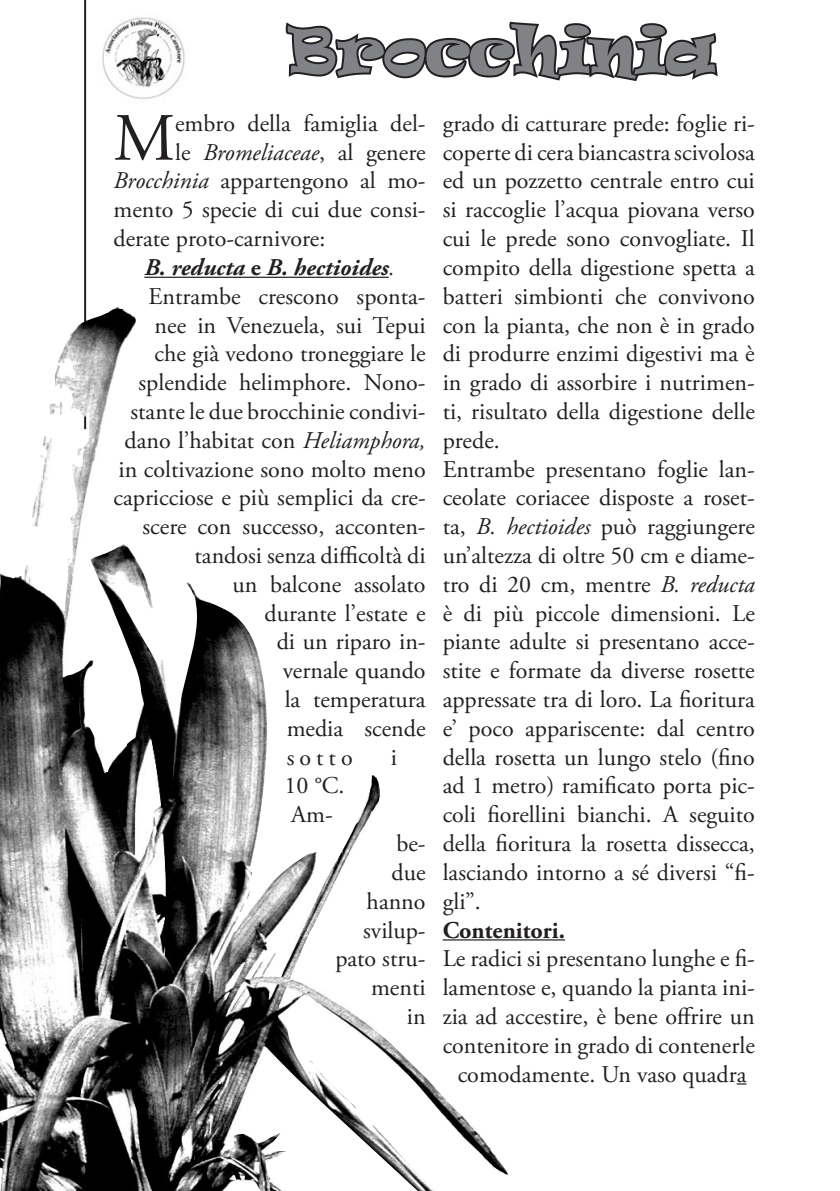
<style>
.page{position:relative;width:840px;height:1191px;background:#fff}
.page>*{position:absolute;margin:0;border:0;box-sizing:border-box;transform-origin:0 0}
.t1{font:67.4px "Adobe Garamond Pro";color:#231f20}
.t2{font:60px "Ravie";color:#808285}
.t3{font:24px/28.8px "Adobe Garamond Pro";color:#231f20}
.t4{font:italic 24px "Adobe Garamond Pro";color:#231f20}
.t5{font:italic 700 24px "Adobe Garamond Pro";color:#231f20}
.t6{font:700 24px "Adobe Garamond Pro";color:#231f20}
.s1{font-style:normal}
.s2{font-style:italic}
.s3{font-weight:400}
</style>
<div class="page">
<hr style="left:84px;top:0;width:2px;height:429px;background:#231f20">
<svg style="left:285px;top:21px;width:433px;height:60px"></svg>
<hr style="left:144px;top:277px;width:244px;height:1px;background:#231f20">
<hr style="left:442px;top:939px;width:122px;height:1px;background:#231f20">
<img style="left:0;top:307px;width:508px;height:884px">
<img style="left:102px;top:17px;width:83px;height:82px">
<h2 class="t2" style="left:288px;top:10px;width:428px">Brocchinia</h2>
<h1 class="t1" style="left:113px;top:98px;width:63px">M</h1>
<p class="t3" style="left:175px;top:110px;width:252px">embro della famiglia del-</p>
<p class="t4" style="left:175px;top:138px;width:252px"><span class="s1">le</span> Bromeliaceae<span class="s1">, al genere</span></p>
<p class="t3" style="left:113px;top:167px;width:313px"><span class="s2">Brocchinia</span> appartengono al mo-</p>
<p class="t3" style="left:113px;top:196px;width:313px">mento 5 specie di cui due consi-</p>
<p class="t3" style="left:113px;top:225px;width:213px">derate proto-carnivore:</p>
<p class="t5" style="left:144px;top:253px;width:252px">B. reducta <span class="s1">e</span> B. hectioides<span class="s3">.</span></p>
<p class="t3" style="left:148px;top:282px;width:278px">Entrambe crescono sponta-</p>
<p class="t3" style="left:154px;top:311px;width:272px">nee in Venezuela, sui Tepui</p>
<p class="t3" style="left:154px;top:340px;width:272px">che già vedono troneggiare le</p>
<p class="t3" style="left:138px;top:369px;width:288px">splendide helimphore. Nono-</p>
<p class="t3" style="left:130px;top:398px;width:296px">stante le due brocchinie condivi-</p>
<p class="t3" style="left:124px;top:426px;width:302px">dano l’habitat con <span class="s2">Heliamphora,</span></p>
<p class="t3" style="left:118px;top:455px;width:308px">in coltivazione sono molto meno</p>
<p class="t3" style="left:113px;top:484px;width:313px">capricciose e più semplici da cre-</p>
<p class="t3" style="left:142px;top:513px;width:284px">scere con successo, acconten-</p>
<p class="t3" style="left:194px;top:542px;width:232px">tandosi senza difficoltà di</p>
<p class="t3" style="left:232px;top:570px;width:194px">un balcone assolato</p>
<p class="t3" style="left:264px;top:599px;width:162px">durante l’estate e</p>
<p class="t3" style="left:276px;top:628px;width:150px">di un riparo in-</p>
<p class="t3" style="left:282px;top:657px;width:144px">vernale quando</p>
<p class="t3" style="left:284px;top:686px;width:142px">la temperatura</p>
<p class="t3" style="left:286px;top:714px;width:140px">media scende</p>
<p class="t3" style="left:286px;top:743px;width:67px">sotto</p>
<p class="t3" style="left:390px;top:743px;width:8px">i</p>
<p class="t3" style="left:284px;top:772px;width:61px">10 °C.<br>Am-</p>
<p class="t3" style="left:335px;top:830px;width:92px;text-align:right">be-<br>due hanno svilup&shy;pato stru&shy;menti<br>in</p>
<p class="t3" style="left:442px;top:110px;width:313px">grado di catturare prede: foglie ri&shy;coperte di cera biancastra scivolosa ed un pozzetto centrale entro cui si raccoglie l’acqua piovana verso cui le prede sono convogliate. Il compito della digestione spetta a batteri simbionti che convivono con la pianta, che non è in grado di produrre enzimi digestivi ma è in grado di assorbire i nutrimen&shy;ti, risultato della digestione delle prede.<br>Entrambe presentano foglie lan&shy;ceolate coriacee disposte a roset&shy;ta, <span class="s2">B. hectioides</span> può raggiungere un’altezza di oltre 50 cm e diame&shy;tro di 20 cm, mentre <span class="s2">B. reducta </span>è di più piccole dimensioni. Le piante adulte si presentano acce&shy;stite e formate da diverse rosette appressate tra di loro. La fioritura e’ poco appariscente: dal centro della rosetta un lungo stelo (fino ad 1 metro) ramificato porta pic&shy;coli fiorellini bianchi. A seguito della fioritura la rosetta dissecca, lasciando intorno a sé diversi “fi&shy;gli”.</p>
<p class="t6" style="left:442px;top:916px;width:124px">Contenitori.</p>
<p class="t3" style="left:442px;top:945px;width:313px;text-align:center">Le radici si presentano lunghe e fi&shy;lamentose e, quando la pianta ini&shy;zia ad accestire, è bene offrire un contenitore in grado di contenerle comodamente. Un vaso quadra</p>
</div>
